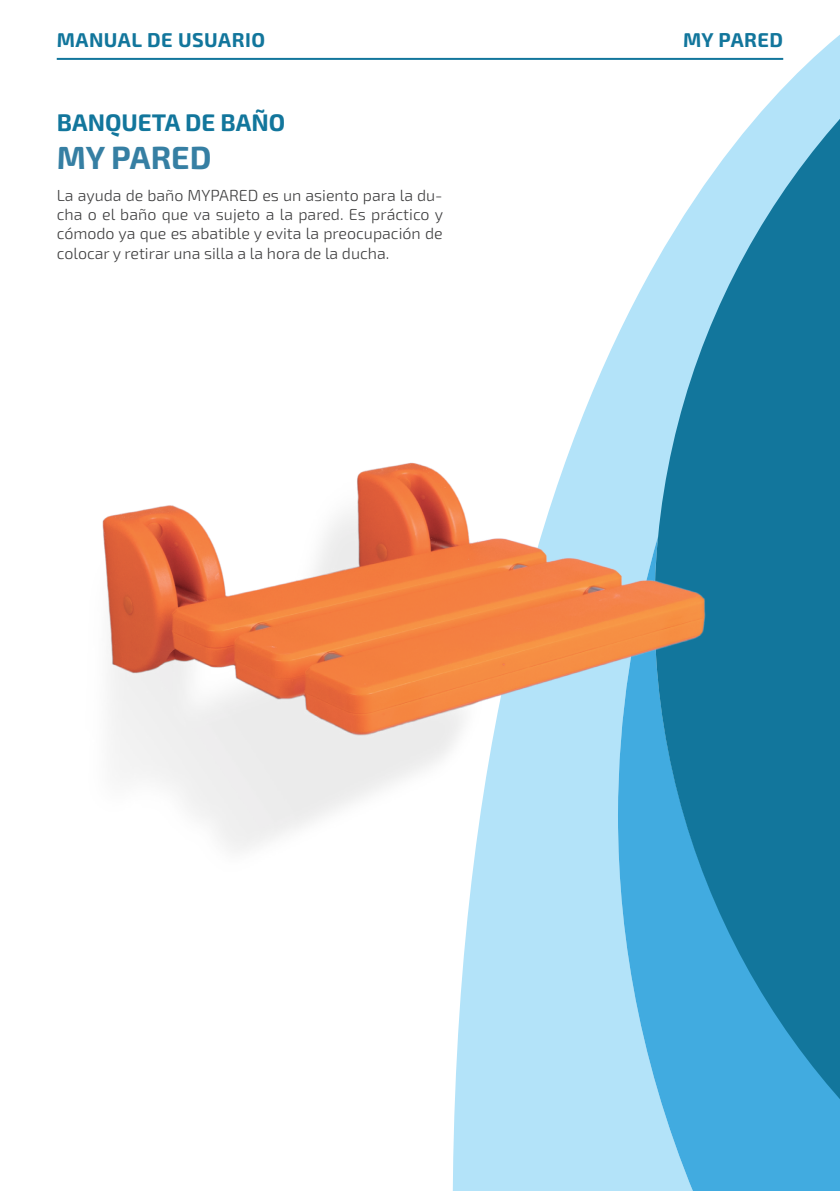
<style>
.page{position:relative;width:840px;height:1191px;background:#fff}
.page>*{position:absolute;margin:0;border:0;box-sizing:border-box;transform-origin:0 0}
._00-subtitulo{font:700 32px "Exo 2";color:#367fa3}
._00-subtitulo-2{font:700 24px "Exo 2";color:#12769c}
.t1{font:700 20px "Exo 2";letter-spacing:.025em;color:#12769c}
.t2{font:300 16px/19.2px "Exo 2";color:#3e3e3f;text-align:justify}
</style>
<div class="page">
<svg style="left:452px;top:57px;width:202px;height:1134px;fill:#b3e3f9"></svg>
<svg style="left:617px;top:939px;width:37px;height:252px;background:#98d5f3"></svg>
<svg style="left:654px;top:35px;width:185px;height:1156px;background:#4a9ec2"></svg>
<hr style="left:57px;top:58px;width:725px;height:2px;background:#12769c">
<img style="left:102px;top:252px;width:642px;height:687px">
<p class="t1" style="left:57px;top:28px;width:210px">MANUAL DE USUARIO</p>
<p class="t1" style="left:682px;top:28px;width:102px">MY PARED</p>
<p class="_00-subtitulo-2" style="left:57px;top:108px;width:230px">BANQUETA DE BAÑO</p>
<p class="_00-subtitulo" style="left:57px;top:139px;width:156px">MY PARED</p>
<p class="t2" style="left:57px;top:186px;width:387px">La ayuda de baño MYPARED es un asiento para la du&shy;cha o el baño que va sujeto a la pared. Es práctico y cómodo ya que es abatible y evita la preocupación de colocar y retirar una silla a la hora de la ducha.</p>
</div>
